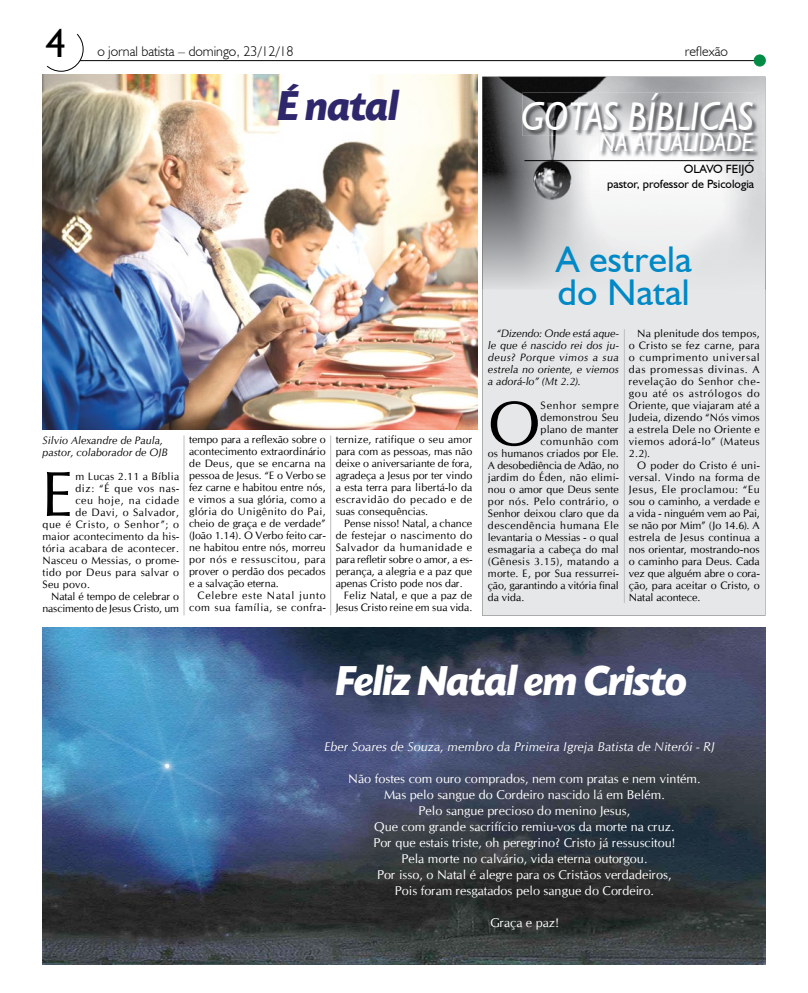
<style>
.page{position:relative;width:808px;height:993px;background:#fff}
.page>*{position:absolute;margin:0;border:0;box-sizing:border-box;transform-origin:0 0}
.t1{font:63.2px "Cg Omega";color:#000}
.t2{font:italic 700 44px "Today SHOP";color:#fff}
.t3{font:italic 700 44px "Today SHOP";letter-spacing:-.01em;color:#2e276b}
.t4{font:italic 40px "Humanist 521 BT";color:#fff;scale:.9 1}
.t5{font:40px "Humanist 521 BT";color:#000}
.t6{font:37.1px/33px "Humanist 521 BT";letter-spacing:.01em;color:#0089c6}
.t7{font:italic 26px "Humanist 521 BT";color:#fff;scale:.9 1}
.t8{font:300 14px "Humanist 521 BT";color:#000}
.t9{font:12.7px/16px "Cg Omega";color:#fff;text-align:center}
.t10{font:italic 12.7px "Cg Omega";color:#fff}
.t11{font:12px/14.4px "Humanist 521 BT";color:#000;text-align:right}
.t12{font:10.7px/12px "Cg Omega";letter-spacing:.02em;color:#000;text-align:justify}
.t13{font:10.7px "Cg Omega";color:#000}
.t14{font:italic 10.7px/12px "Cg Omega";color:#000;text-align:justify}
.t15{font:10.7px "Cg Omega";letter-spacing:.045em;color:#000}
.t16{font:10.7px "Cg Omega";letter-spacing:.055em;color:#000}
.t17{font:10.7px "Cg Omega";letter-spacing:-.01em;color:#000}
.t18{font:10.7px/12px "Cg Omega";letter-spacing:.065em;color:#000;text-align:right}
.t19{font:10.7px "Cg Omega";letter-spacing:-.005em;color:#000}
.t20{font:10.7px "Cg Omega";letter-spacing:-.015em;color:#000}
.t21{font:10.7px "Cg Omega";letter-spacing:.04em;color:#000}
.t22{font:10.7px "Cg Omega";letter-spacing:.06em;color:#000}
.t23{font:10.7px "Cg Omega";letter-spacing:.07em;color:#000}
.t24{font:10.7px "Cg Omega";letter-spacing:.05em;color:#000}
</style>
<div class="page">
<hr style="left:71px;top:60px;width:687px;height:1px;background:#000">
<svg style="left:42px;top:34px;width:62px;height:52px"></svg>
<div style="left:754px;top:55px;width:11px;height:11px;background:#008c44;border-radius:50%"></div>
<div style="left:754px;top:55px;width:11px;height:11px;border:1px solid #008c44;border-radius:50%"></div>
<img style="left:43px;top:75px;width:434px;height:354px">
<img style="left:43px;top:627px;width:723px;height:337px">
<div style="left:482px;top:289px;width:283px;height:326px;background:#e6e7e8"></div>
<img style="left:482px;top:77px;width:283px;height:212px">
<img style="left:522px;top:93px;width:237px;height:43px">
<img style="left:599px;top:136px;width:160px;height:21px">
<img style="left:599px;top:133px;width:160px;height:3px">
<hr style="left:524px;top:160px;width:230px;height:1px;background:#000">
<hr style="left:624px;top:329px;width:1px;height:273px;background:#bcbec0">
<hr style="left:184px;top:435px;width:1px;height:180px;background:#bcbec0">
<hr style="left:330px;top:435px;width:1px;height:180px;background:#bcbec0">
<h3 class="t5" style="left:46px;top:19px;width:22px">4</h3>
<h3 class="t8" style="left:97px;top:43px;width:198px">o jornal batista – domingo, 23/12/18</h3>
<h3 class="t8" style="left:685px;top:43px;width:45px">reflexão</h3>
<h3 class="t4" style="left:521px;top:91px;width:260px">GOTAS BÍBLICAS</h3>
<h3 class="t7" style="left:599px;top:126px;width:174px">NA ATUALIDADE</h3>
<p class="t11" style="left:607px;top:162px;width:148px">OLAVO FEIJÓ<br>pastor, professor de Psicologia</p>
<h2 class="t3" style="left:278px;top:83px;width:121px">É natal</h2>
<p class="t14" style="left:43px;top:434px;width:127px">Silvio Alexandre de Paula, pastor, colaborador de OJB</p>
<h1 class="t1" style="left:43px;top:458px;width:33px">E</h1>
<p class="t12" style="left:75px;top:470px;width:105px">m Lucas 2.11 a Bíblia</p>
<p class="t16" style="left:75px;top:482px;width:105px">diz: “É que vos nas-</p>
<p class="t22" style="left:75px;top:493px;width:105px">ceu hoje, na cidade</p>
<p class="t15" style="left:75px;top:505px;width:105px">de Davi, o Salvador,</p>
<p class="t16" style="left:43px;top:517px;width:138px">que é Cristo, o Senhor”; o</p>
<p class="t12" style="left:43px;top:530px;width:138px">maior acontecimento da his-</p>
<p class="t21" style="left:43px;top:541px;width:138px">tória acabara de acontecer.</p>
<p class="t12" style="left:43px;top:554px;width:138px">Nasceu o Messias, o prome-</p>
<p class="t12" style="left:43px;top:566px;width:138px">tido por Deus para salvar o</p>
<p class="t12" style="left:43px;top:578px;width:49px">Seu povo.</p>
<p class="t13" style="left:51px;top:589px;width:130px">Natal é tempo de celebrar o</p>
<p class="t20" style="left:43px;top:601px;width:138px">nascimento de Jesus Cristo, um</p>
<p class="t12" style="left:189px;top:434px;width:138px">tempo para a reflexão sobre o acontecimento extraordinário de Deus, que se encarna na pessoa de Jesus. “E o Verbo se fez carne e habitou entre nós, e vimos a sua glória, como a glória do Unigênito do Pai, cheio de graça e de verdade” (João 1.14). O Verbo feito car&shy;ne habitou entre nós, morreu por nós e ressuscitou, para prover o perdão dos pecados e a salvação eterna.</p>
<p class="t18" style="left:189px;top:589px;width:138px">Celebre este Natal junto com sua família, se confra-</p>
<p class="t12" style="left:336px;top:433px;width:138px">ternize, ratifique o seu amor para com as pessoas, mas não deixe o aniversariante de fora, agradeça a Jesus por ter vindo a esta terra para libertá-lo da escravidão do pecado e de suas consequências.</p>
<p class="t13" style="left:344px;top:517px;width:130px">Pense nisso! Natal, a chance</p>
<p class="t12" style="left:336px;top:529px;width:138px">de festejar o nascimento do</p>
<p class="t16" style="left:336px;top:541px;width:138px">Salvador da humanidade e</p>
<p class="t17" style="left:336px;top:553px;width:138px">para refletir sobre o amor, a es-</p>
<p class="t13" style="left:336px;top:565px;width:138px">perança, a alegria e a paz que</p>
<p class="t13" style="left:336px;top:577px;width:129px">apenas Cristo pode nos dar.</p>
<p class="t12" style="left:344px;top:589px;width:130px">Feliz Natal, e que a paz de</p>
<p class="t13" style="left:336px;top:601px;width:138px">Jesus Cristo reine em sua vida.</p>
<h3 class="t6" style="left:556px;top:242px;width:137px">A estrela do Natal</h3>
<p class="t14" style="left:488px;top:327px;width:132px;text-indent:9px">“Dizendo: Onde está aque&shy;le que é nascido rei dos ju&shy;deus? Porque vimos a sua estrela no oriente, e viemos a adorá-lo” (Mt 2.2).</p>
<h1 class="t1" style="left:488px;top:388px;width:54px">O</h1>
<p class="t23" style="left:541px;top:399px;width:80px">Senhor sempre</p>
<p class="t12" style="left:629px;top:327px;width:132px;text-indent:9px">Na plenitude dos tempos, o Cristo se fez carne, para o cumprimento universal das promessas divinas. A revelação do Senhor che&shy;gou até os astrólogos do Oriente, que viajaram até a Judeia, dizendo “Nós vimos a estrela Dele no Oriente e viemos adorá-lo” (Mateus 2.2).</p>
<p class="t12" style="left:629px;top:459px;width:132px;text-indent:9px">O poder do Cristo é uni&shy;versal. Vindo na forma de Jesus, Ele proclamou: “Eu sou o caminho, a verdade e a vida - ninguém vem ao Pai, se não por Mim” (Jo 14.6). A estrela de Jesus continua a nos orientar, mostrando-nos o caminho para Deus. Cada vez que alguém abre o cora&shy;ção, para aceitar o Cristo, o Natal acontece.</p>
<p class="t12" style="left:541px;top:411px;width:80px">demonstrou Seu</p>
<p class="t12" style="left:541px;top:423px;width:80px">plano de manter</p>
<p class="t24" style="left:541px;top:435px;width:80px">comunhão com</p>
<p class="t13" style="left:488px;top:447px;width:132px">os humanos criados por Ele.</p>
<p class="t17" style="left:488px;top:459px;width:132px">A desobediência de Adão, no</p>
<p class="t12" style="left:488px;top:471px;width:132px">jardim do Éden, não elimi-</p>
<p class="t12" style="left:488px;top:483px;width:132px">nou o amor que Deus sente</p>
<p class="t15" style="left:488px;top:495px;width:132px">por nós. Pelo contrário, o</p>
<p class="t12" style="left:488px;top:507px;width:132px">Senhor deixou claro que da</p>
<p class="t15" style="left:488px;top:519px;width:132px">descendência humana Ele</p>
<p class="t13" style="left:488px;top:531px;width:132px">levantaria o Messias - o qual</p>
<p class="t12" style="left:488px;top:543px;width:132px">esmagaria a cabeça do mal</p>
<p class="t12" style="left:488px;top:555px;width:132px">(Gênesis 3.15), matando a</p>
<p class="t12" style="left:488px;top:567px;width:132px">morte. E, por Sua ressurrei-</p>
<p class="t19" style="left:488px;top:579px;width:132px">ção, garantindo a vitória final</p>
<p class="t12" style="left:488px;top:591px;width:38px">da vida.</p>
<h2 class="t2" style="left:336px;top:658px;width:352px">Feliz Natal em Cristo</h2>
<p class="t10" style="left:324px;top:738px;width:392px">Eber Soares de Souza, membro da Primeira Igreja Batista de Niterói - RJ</p>
<p class="t9" style="left:348px;top:770px;width:354px">Não fostes com ouro comprados, nem com pratas e nem vintém.<br>Mas pelo sangue do Cordeiro nascido lá em Belém.<br>Pelo sangue precioso do menino Jesus,<br>Que com grande sacrifício remiu-vos da morte na cruz.<br>Por que estais triste, oh peregrino? Cristo já ressuscitou!<br>Pela morte no calvário, vida eterna outorgou.<br>Por isso, o Natal é alegre para os Cristãos verdadeiros,<br>Pois foram resgatados pelo sangue do Cordeiro.</p>
<p class="t9" style="left:490px;top:914px;width:70px">Graça e paz!</p>
</div>
